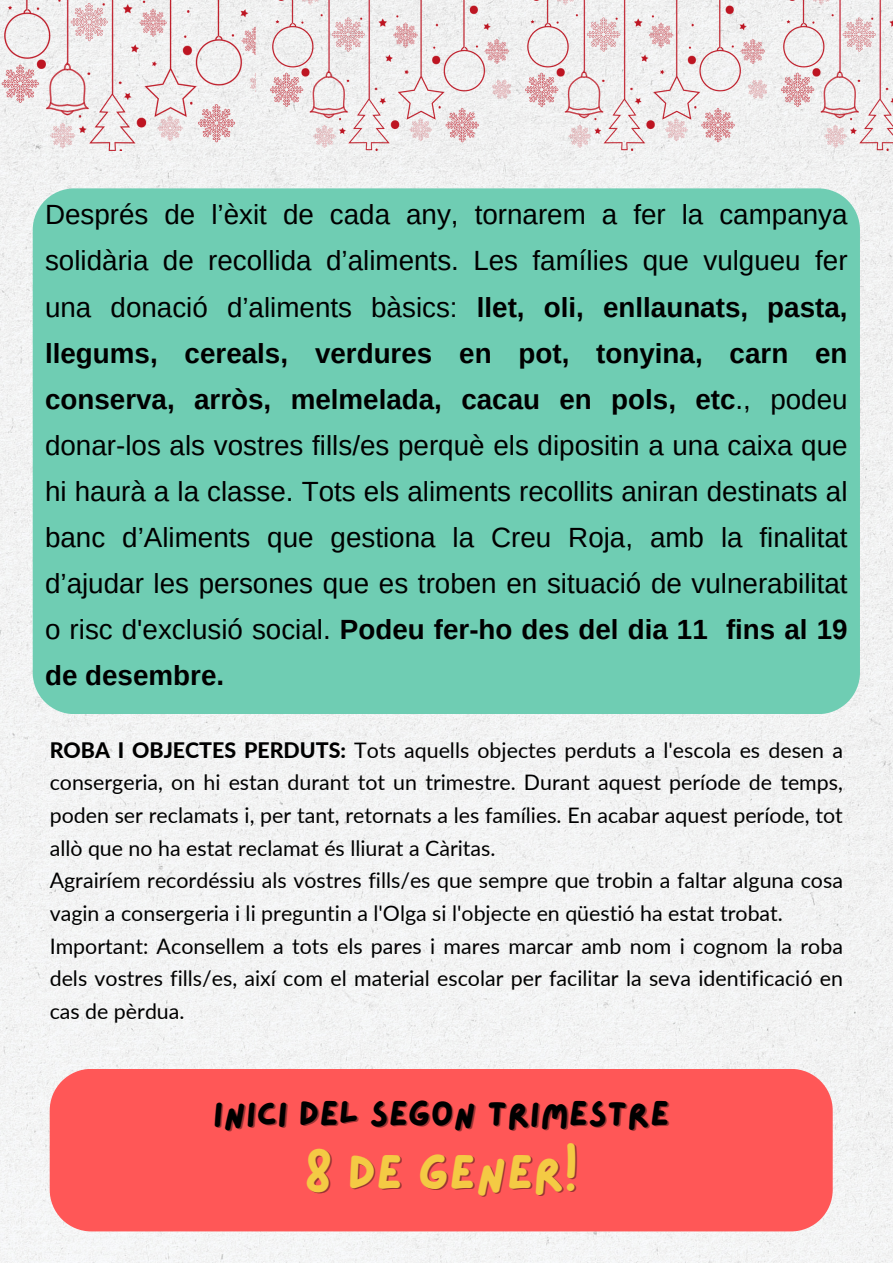
<style>
.page{position:relative;width:893px;height:1264px;background:#fff}
.page>*{position:absolute;margin:0;border:0;box-sizing:border-box;transform-origin:0 0}
.t1{font:48.9px "Lazydog";color:#f4ca44}
.t2{font:35.55px "Lazydog";color:#000}
.t3{font:27.75px/46px "Arimo";color:#000;text-align:justify}
.t4{font:21.3px/32.5px "Lato";color:#000;text-align:justify}
.s1{font-weight:700}
.s2{font-weight:800}
</style>
<div class="page">
<div style="left:0;top:151px;width:892px;height:1111px;background:#f2f3f3"></div>
<img style="left:0;top:0;width:892px;height:151px">
<div style="left:33px;top:188px;width:826px;height:526px;background:#6fcdb3"></div>
<div style="left:50px;top:1068px;width:782px;height:163px;background:#ff5757"></div>
<p class="t3" style="left:45px;top:192px;width:804px">Després de l’èxit de cada any, tornarem a fer la campanya solidària de recollida d’aliments. Les famílies que vulgueu fer una donació d’aliments bàsics: <span class="s1">llet, oli, enllaunats, pasta, llegums, cereals, verdures en pot, tonyina, carn en conserva, arròs, melmelada, cacau en pols, etc</span>., podeu donar-los als vostres fills/es perquè els dipositin a una caixa que hi haurà a la classe. Tots els aliments recollits aniran destinats al banc d’Aliments que gestiona la Creu Roja, amb la finalitat d’ajudar les persones que es troben en situació de vulnerabilitat o risc d'exclusió social. <span class="s1">Podeu fer-ho des del dia 11 fins al 19 de desembre.</span></p>
<p class="t4" style="left:50px;top:733px;width:794px"><span class="s2">ROBA I OBJECTES PERDUTS:</span> Tots aquells objectes perduts a l'escola es desen a consergeria, on hi estan durant tot un trimestre. Durant aquest període de temps, poden ser reclamats i, per tant, retornats a les famílies. En acabar aquest període, tot allò que no ha estat reclamat és lliurat a Càritas.</p>
<p class="t4" style="left:50px;top:863px;width:794px">Agrairíem recordéssiu als vostres fills/es que sempre que trobin a faltar alguna cosa vagin a consergeria i li preguntin a l'Olga si l'objecte en qüestió ha estat trobat.</p>
<p class="t4" style="left:50px;top:929px;width:794px">Important: Aconsellem a tots els pares i mares marcar amb nom i cognom la roba dels vostres fills/es, així com el material escolar per facilitar la seva identificació en cas de pèrdua.</p>
<p class="t2" style="left:213px;top:1096px;width:458px">INICI DEL SEGON TRIMESTRE</p>
<p class="t1" style="left:304px;top:1149px;width:275px">8 DE GENER!</p>
</div>
